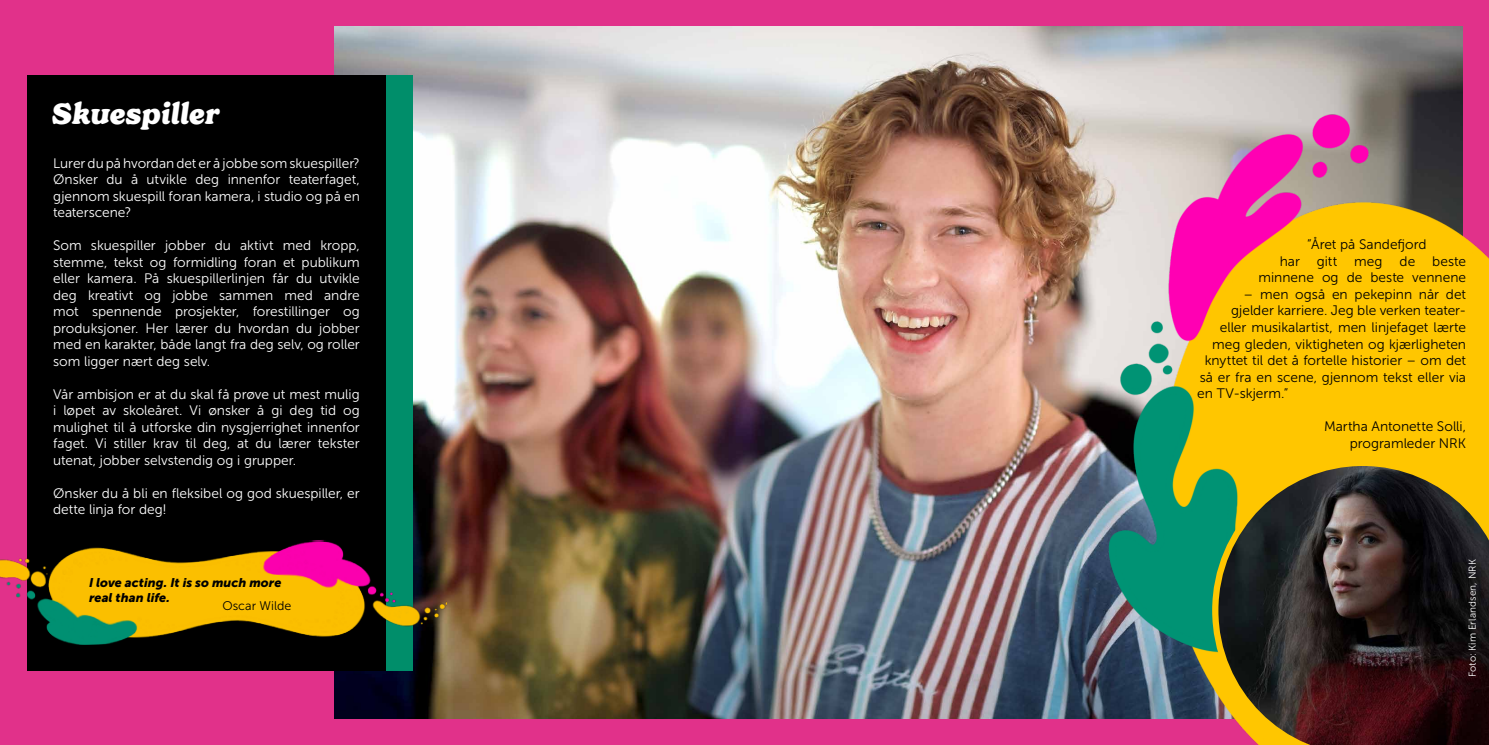
<style>
.page{position:relative;width:1489px;height:745px;background:#fff}
.page>*{position:absolute;margin:0;border:0;box-sizing:border-box;transform-origin:0 0}
.t1{font:italic 28.75px "Chinook Custom";color:#fff}
.t2{font:13.75px/16.5px "Museo Sans 300";color:#fff;text-align:justify}
.t3{font:13.75px/16.5px "Museo Sans 300";color:#000;text-align:right}
.t4{font:italic 12.5px/15px "Museo Sans 900";letter-spacing:.005em;color:#000}
.t5{font:12.5px "Museo Sans 300";color:#000}
.t6{font:10px "Museo Sans 300";letter-spacing:.01em;color:#fff}
</style>
<div class="page">
<div style="left:0;top:0;width:1488px;height:744px;background:#e1318a"></div>
<img style="left:334px;top:27px;width:1128px;height:691px">
<img style="left:1084px;top:102px;width:404px;height:617px">
<div style="left:27px;top:75px;width:359px;height:595px;background:#000"></div>
<div style="left:386px;top:75px;width:27px;height:595px;background:#008e6a"></div>
<svg style="left:1208px;top:456px;width:280px;height:288px;background:#483d24"></svg>
<img style="left:0;top:537px;width:447px;height:109px">
<h1 class="t1" style="left:53px;top:95px;width:169px">Skuespiller</h1>
<p class="t2" style="left:53px;top:154px;width:308px">Lurer du på hvordan det er å jobbe som skuespiller?<br>Ønsker du å utvikle deg innenfor teaterfaget, gjennom skuespill foran kamera, i studio og på en teaterscene?</p>
<p class="t2" style="left:53px;top:237px;width:308px">Som skuespiller jobber du aktivt med kropp, stemme, tekst og formidling foran et publikum eller kamera. På skuespillerlinjen får du utvikle deg kreativt og jobbe sammen med andre mot spennende prosjekter, forestillinger og produksjoner. Her lærer du hvordan du jobber med en karakter, både langt fra deg selv, og roller som ligger nært deg selv.</p>
<p class="t2" style="left:53px;top:385px;width:308px">Vår ambisjon er at du skal få prøve ut mest mulig i løpet av skoleåret. Vi ønsker å gi deg tid og mulighet til å utforske din nysgjerrighet innenfor faget. Vi stiller krav til deg, at du lærer tekster utenat, jobber selvstendig og i grupper.</p>
<p class="t2" style="left:53px;top:484px;width:308px">Ønsker du å bli en fleksibel og god skuespiller, er dette linja for deg!</p>
<p class="t4" style="left:89px;top:574px;width:194px">I love acting. It is so much more real than life.</p>
<p class="t5" style="left:222px;top:599px;width:71px">Oscar Wilde</p>
<p class="t3" style="left:1307px;top:236px;width:121px">”Året på Sandefjord</p>
<p class="t3" style="left:1279px;top:253px;width:188px">har gitt meg de beste</p>
<p class="t3" style="left:1258px;top:269px;width:209px">minnene og de beste vennene</p>
<p class="t3" style="left:1243px;top:286px;width:224px">– men også en pekepinn når det</p>
<p class="t3" style="left:1230px;top:302px;width:237px">gjelder karriere. Jeg ble verken teater-</p>
<p class="t3" style="left:1219px;top:319px;width:248px">eller musikalartist, men linjefaget lærte</p>
<p class="t3" style="left:1212px;top:335px;width:255px">meg gleden, viktigheten og kjærligheten</p>
<p class="t3" style="left:1204px;top:352px;width:263px">knyttet til det å fortelle historier – om det</p>
<p class="t3" style="left:1199px;top:368px;width:268px">så er fra en scene, gjennom tekst eller via</p>
<p class="t3" style="left:1197px;top:385px;width:92px">en TV-skjerm.”</p>
<p class="t3" style="left:1323px;top:418px;width:144px">Martha Antonette Solli, programleder NRK</p>
<p class="t6" style="left:1466px;top:676px;width:119px;rotate:-90deg">Foto: Kim Erlandsen, NRK</p>
</div>
